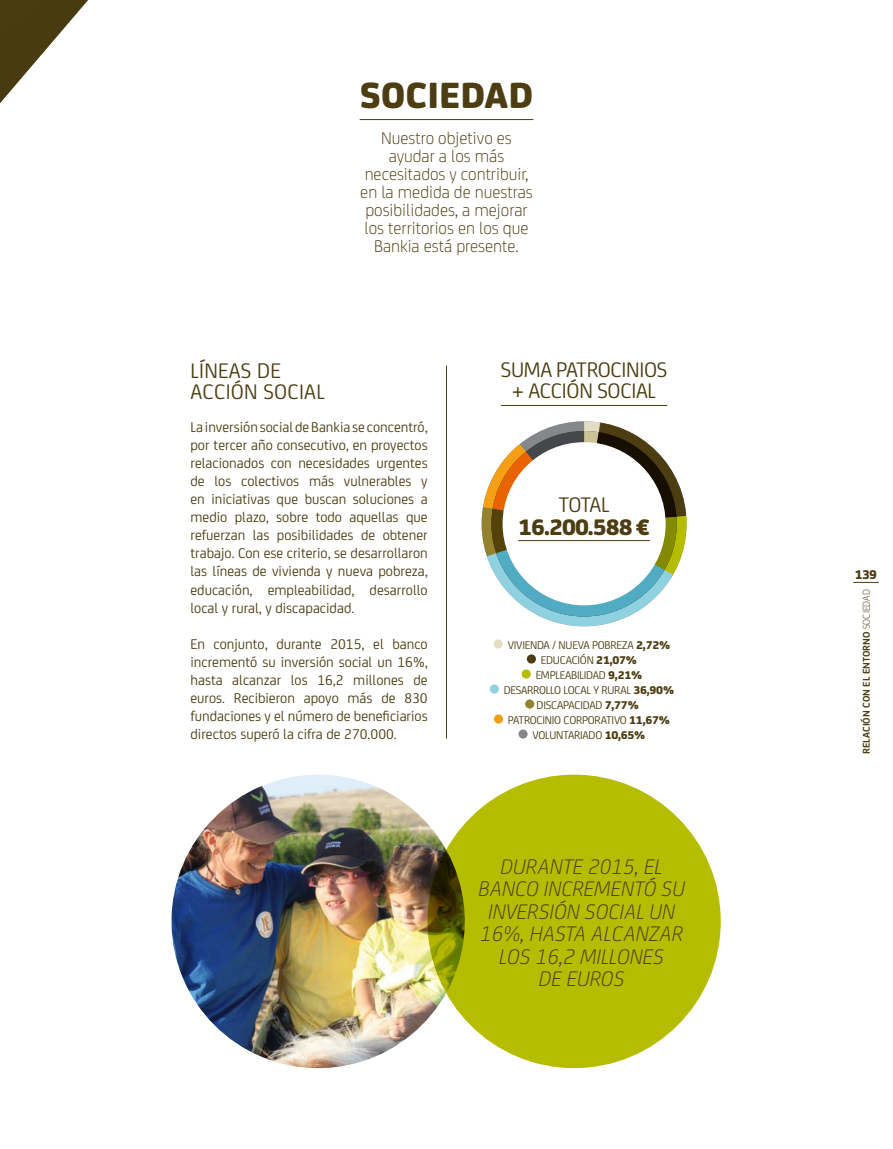
<style>
.page{position:relative;width:893px;height:1149px;background:#fff}
.page>*{position:absolute;margin:0;border:0;box-sizing:border-box;transform-origin:0 0}
.t1{font:800 39px "Bankia";color:#4c3e12}
.t2{font:800 24px "Bankia";letter-spacing:-.04em;color:#4c3e12}
.t3{font:italic 300 22.5px/22.5px "Bankia";color:#4c3e12;text-align:center}
.t4{font:22.5px/21px "Bankia";letter-spacing:-.015em;color:#4c3e12}
.t5{font:22.5px/21px "Bankia";letter-spacing:.01em;color:#4c3e12}
.t6{font:300 18px/18px "Bankia";color:#4c3e12;text-align:center}
.t7{font:15px/18px "Bankia";color:#4c3e12;text-align:justify}
.t8{font:800 13.5px "Bankia";color:#4c3e12}
.t9{font:12px/15px "Bankia";letter-spacing:-.02em;color:#4c3e12;text-align:center}
.t10{font:700 10.5px "Bankia";color:#4c3e12}
.s1{font-weight:800}
.s2{font-weight:300}
</style>
<div class="page">
<img style="left:0;top:0;width:88px;height:103px">
<svg style="left:853px;top:582px;width:26px;height:1px"></svg>
<hr style="left:446px;top:365px;width:1px;height:373px;background:#4c3e12">
<hr style="left:360px;top:119px;width:173px;height:1px;background:#4c3e12">
<svg style="left:482px;top:421px;width:204px;height:205px"></svg>
<div style="left:503px;top:442px;width:163px;height:163px;background:#fff;border-radius:50%"></div>
<div style="left:494px;top:639px;width:9px;height:9px;background:#e3dec3;border-radius:50%"></div>
<div style="left:527px;top:654px;width:9px;height:9px;background:#4c3e12;border-radius:50%"></div>
<div style="left:522px;top:669px;width:9px;height:9px;background:#b6bc00;border-radius:50%"></div>
<div style="left:490px;top:684px;width:9px;height:9px;background:#90d1df;border-radius:50%"></div>
<div style="left:525px;top:699px;width:9px;height:9px;background:#93822f;border-radius:50%"></div>
<div style="left:494px;top:714px;width:9px;height:9px;background:#f49f14;border-radius:50%"></div>
<div style="left:518px;top:729px;width:10px;height:9px;background:#85878b;border-radius:50%"></div>
<img style="left:171px;top:774px;width:294px;height:293px;border-radius:147px">
<div style="left:427px;top:774px;width:294px;height:293px;background:#b6bc00;border-radius:50%"></div>
<hr style="left:501px;top:405px;width:166px;height:1px;background:#4c3e12">
<hr style="left:518px;top:540px;width:132px;height:1px;background:#4c3e12">
<h1 class="t1" style="left:360px;top:65px;width:23px">SOCIEDAD</h1>
<p class="t6" style="left:360px;top:128px;width:174px">Nuestro objetivo es ayudar a los más necesitados y contribuir, en la medida de nuestras posibilidades, a mejorar los territorios en los que<br>Bankia está presente.</p>
<h3 class="t5" style="left:190px;top:359px;width:136px">LÍNEAS DE<br>ACCIÓN SOCIAL</h3>
<p class="t7" style="left:190px;top:417px;width:239px">La inversión social de Bankia se concentró, por tercer año consecutivo, en proyectos relacionados con necesidades urgentes de los colectivos más vulnerables y en iniciativas que buscan soluciones a medio plazo, sobre todo aquellas que refuerzan las posibilidades de obtener trabajo. Con ese criterio, se desarrollaron las líneas de vivienda y nueva pobreza, educación, empleabilidad, desarrollo local y rural, y discapacidad.</p>
<p class="t7" style="left:190px;top:633px;width:239px">En conjunto, durante 2015, el banco incrementó su inversión social un 16%, hasta alcanzar los 16,2 millones de euros. Recibieron apoyo más de 830 fundaciones y el número de beneficiarios directos superó la cifra de 270.000.</p>
<p class="t9" style="left:504px;top:636px;width:172px">VIVIENDA / NUEVA POBREZA <span class="s1">2,72%<br></span>EDUCACIÓN <span class="s1">21,07%<br></span>EMPLEABILIDAD <span class="s1">9,21%<br></span>DESARROLLO LOCAL Y RURAL <span class="s1">36,90%<br></span>DISCAPACIDAD <span class="s1">7,77%<br></span>PATROCINIO CORPORATIVO <span class="s1">11,67%<br></span>VOLUNTARIADO <span class="s1">10,65%</span></p>
<h3 class="t4" style="left:512px;top:358px;width:106px;text-indent:-11px">Suma Patrocinios<br>+ Acción Social</h3>
<h3 class="t5" style="left:559px;top:493px;width:52px">TOTAL</h3>
<h2 class="t2" style="left:518px;top:508px;width:133px">16.200.588 €</h2>
<h3 class="t3" style="left:479px;top:853px;width:208px">DURANTE 2015, EL<br>BANCO INCREMENTÓ SU<br>INVERSIÓN SOCIAL UN<br>16%, HASTA ALCANZAR<br>LOS 16,2 MILLONES<br>DE EUROS</h3>
<p class="t8" style="left:855px;top:563px;width:24px">139</p>
<p class="t10" style="left:859px;top:754px;width:165px;rotate:-90deg">RELACIÓN CON EL ENTORNO <span class="s2">sociedad</span></p>
</div>
